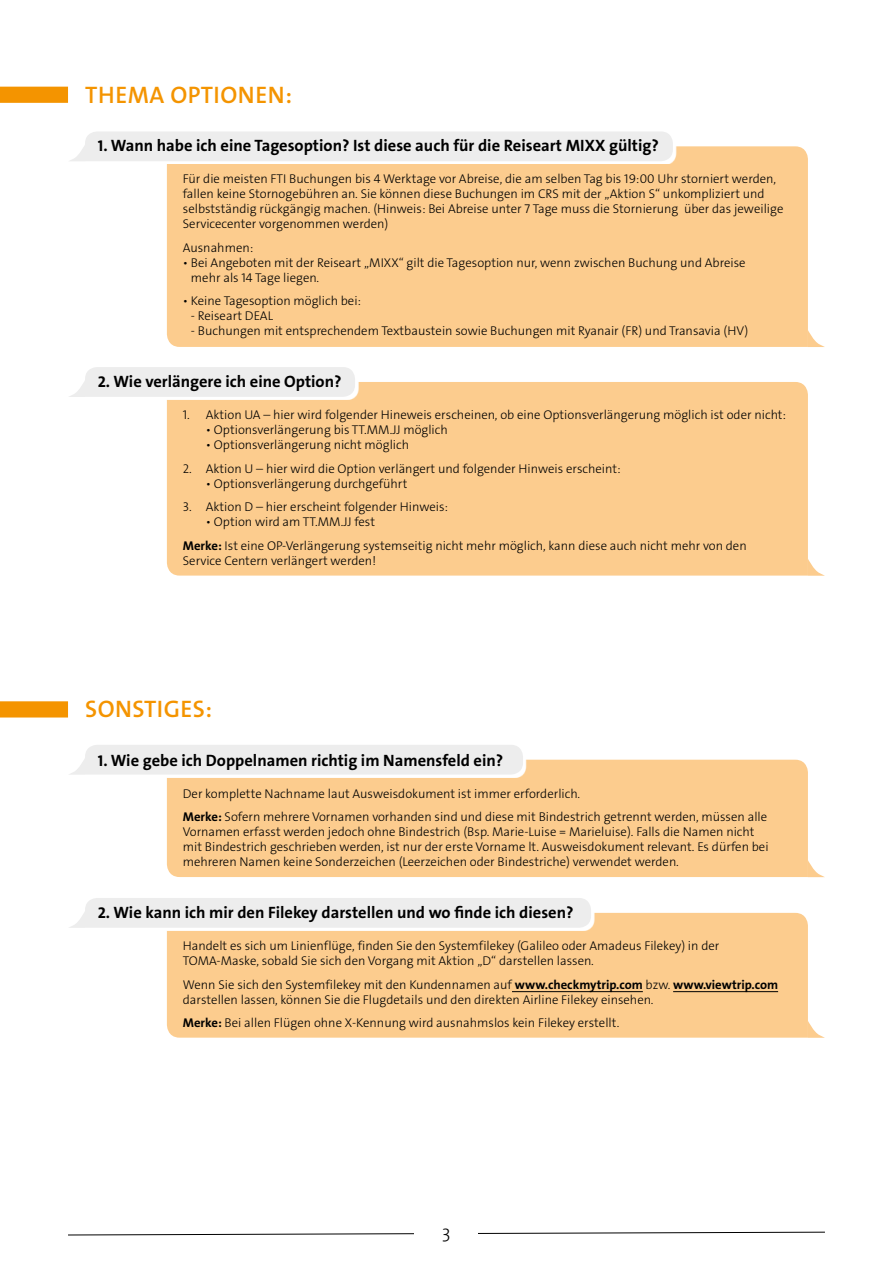
<style>
.page{position:relative;width:893px;height:1263px;background:#fff}
.page>*{position:absolute;margin:0;border:0;box-sizing:border-box;transform-origin:0 0}
.t1{font:600 24px "The Sans Os F";letter-spacing:.02em;color:#f49400}
.t2{font:300 18px "The Sans Os F";color:#000}
.t3{font:700 16.5px "The Sans FTI";color:#000}
.t4{font:300 12.75px/15px "The Sans FTI";color:#000}
.s1{font-weight:700}
</style>
<div class="page">
<svg style="left:808px;top:330px;width:17px;height:17px"></svg>
<svg style="left:808px;top:860px;width:17px;height:17px"></svg>
<svg style="left:808px;top:1021px;width:17px;height:17px"></svg>
<svg style="left:808px;top:559px;width:17px;height:17px"></svg>
<div style="left:167px;top:146px;width:641px;height:201px;background:#fccc8e"></div>
<div style="left:167px;top:760px;width:641px;height:117px;background:#fccc8e"></div>
<div style="left:167px;top:913px;width:641px;height:125px;background:#fccc8e"></div>
<div style="left:167px;top:382px;width:641px;height:194px;background:#fccc8e"></div>
<div style="left:88px;top:134px;width:588px;height:30px;background:#fff"></div>
<div style="left:88px;top:748px;width:438px;height:30px;background:#fff"></div>
<div style="left:88px;top:901px;width:506px;height:30px;background:#fff"></div>
<div style="left:88px;top:370px;width:270px;height:30px;background:#fff"></div>
<div style="left:70px;top:132px;width:603px;height:29px;background:#ededed"></div>
<div style="left:69px;top:745px;width:454px;height:30px;background:#ededed"></div>
<div style="left:69px;top:898px;width:522px;height:30px;background:#ededed"></div>
<div style="left:69px;top:367px;width:286px;height:30px;background:#ededed"></div>
<svg style="left:68px;top:1232px;width:757px;height:3px"></svg>
<div style="left:415px;top:1225px;width:63px;height:38px;background:#fff"></div>
<hr style="left:512px;top:991px;width:131px;height:1px;background:#000">
<hr style="left:673px;top:991px;width:105px;height:1px;background:#000">
<div style="left:0;top:87px;width:68px;height:16px;background:#f49400"></div>
<div style="left:0;top:701px;width:68px;height:16px;background:#f49400"></div>
<h1 class="t1" style="left:85px;top:79px;width:208px">THEMA OPTIONEN:</h1>
<p class="t3" style="left:98px;top:135px;width:563px">1. Wann habe ich eine Tagesoption? Ist diese auch für die Reiseart MIXX gültig?</p>
<p class="t4" style="left:183px;top:171px;width:602px">Für die meisten FTI Buchungen bis 4 Werktage vor Abreise, die am selben Tag bis 19:00 Uhr storniert werden, fallen keine Stornogebühren an. Sie können diese Buchungen im CRS mit der „Aktion S“ unkompliziert und selbstständig rückgängig machen. (Hinweis: Bei Abreise unter 7 Tage muss die Stornierung über das jeweilige Servicecenter vorgenommen werden)</p>
<p class="t4" style="left:183px;top:240px;width:72px">Ausnahmen:</p>
<p class="t4" style="left:191px;top:255px;width:556px;text-indent:-8px">• Bei Angeboten mit der Reiseart „MIXX“ gilt die Tagesoption nur, wenn zwischen Buchung und Abreise mehr als 14 Tage liegen.</p>
<p class="t4" style="left:183px;top:293px;width:180px">• Keine Tagesoption möglich bei:</p>
<p class="t4" style="left:191px;top:308px;width:84px">- Reiseart DEAL</p>
<p class="t4" style="left:191px;top:323px;width:559px">- Buchungen mit entsprechendem Textbaustein sowie Buchungen mit Ryanair (FR) und Transavia (HV)</p>
<p class="t3" style="left:98px;top:371px;width:245px">2. Wie verlängere ich eine Option?</p>
<p class="t4" style="left:183px;top:407px;width:605px">1. Aktion UA – hier wird folgender Hineweis erscheinen, ob eine Optionsverlängerung möglich ist oder nicht:</p>
<p class="t4" style="left:206px;top:422px;width:244px">• Optionsverlängerung bis TT.MM.JJ möglich</p>
<p class="t4" style="left:206px;top:437px;width:205px">• Optionsverlängerung nicht möglich</p>
<p class="t4" style="left:183px;top:461px;width:439px">2. Aktion U – hier wird die Option verlängert und folgender Hinweis erscheint:</p>
<p class="t4" style="left:206px;top:476px;width:203px">• Optionsverlängerung durchgeführt</p>
<p class="t4" style="left:183px;top:499px;width:267px">3. Aktion D – hier erscheint folgender Hinweis:</p>
<p class="t4" style="left:183px;top:510px;width:565px;line-height:23.5px;text-indent:23px">• Option wird am TT.MM.JJ fest<br><span class="s1">Merke:</span> Ist eine OP-Verlängerung systemseitig nicht mehr möglich, kann diese auch nicht mehr von den</p>
<p class="t4" style="left:183px;top:553px;width:195px">Service Centern verlängert werden!</p>
<h1 class="t1" style="left:85px;top:694px;width:128px">SONSTIGES:</h1>
<p class="t3" style="left:98px;top:750px;width:407px">1. Wie gebe ich Doppelnamen richtig im Namensfeld ein?</p>
<p class="t4" style="left:183px;top:782px;width:586px;line-height:23.5px">Der komplette Nachname laut Ausweisdokument ist immer erforderlich.<br><span class="s1">Merke:</span> Sofern mehrere Vornamen vorhanden sind und diese mit Bindestrich getrennt werden, müssen alle</p>
<p class="t4" style="left:183px;top:825px;width:587px">Vornamen erfasst werden jedoch ohne Bindestrich (Bsp. Marie-Luise = Marieluise). Falls die Namen nicht mit Bindestrich geschrieben werden, ist nur der erste Vorname lt. Ausweisdokument relevant. Es dürfen bei mehreren Namen keine Sonderzeichen (Leerzeichen oder Bindestriche) verwendet werden.</p>
<p class="t3" style="left:98px;top:902px;width:477px">2. Wie kann ich mir den Filekey darstellen und wo finde ich diesen?</p>
<p class="t4" style="left:183px;top:938px;width:538px">Handelt es sich um Linienflüge, finden Sie den Systemfilekey (Galileo oder Amadeus Filekey) in der<br>TOMA-Maske, sobald Sie sich den Vorgang mit Aktion „D“ darstellen lassen.</p>
<p class="t4" style="left:183px;top:977px;width:597px">Wenn Sie sich den Systemfilekey mit den Kundennamen auf <span class="s1">www.checkmytrip.com</span> bzw. <span class="s1">www.viewtrip.com </span>darstellen lassen, können Sie die Flugdetails und den direkten Airline Filekey einsehen.</p>
<p class="t4" style="left:183px;top:1015px;width:438px"><span class="s1">Merke:</span> Bei allen Flügen ohne X-Kennung wird ausnahmslos kein Filekey erstellt.</p>
<h2 class="t2" style="left:442px;top:1220px;width:10px">3</h2>
</div>
